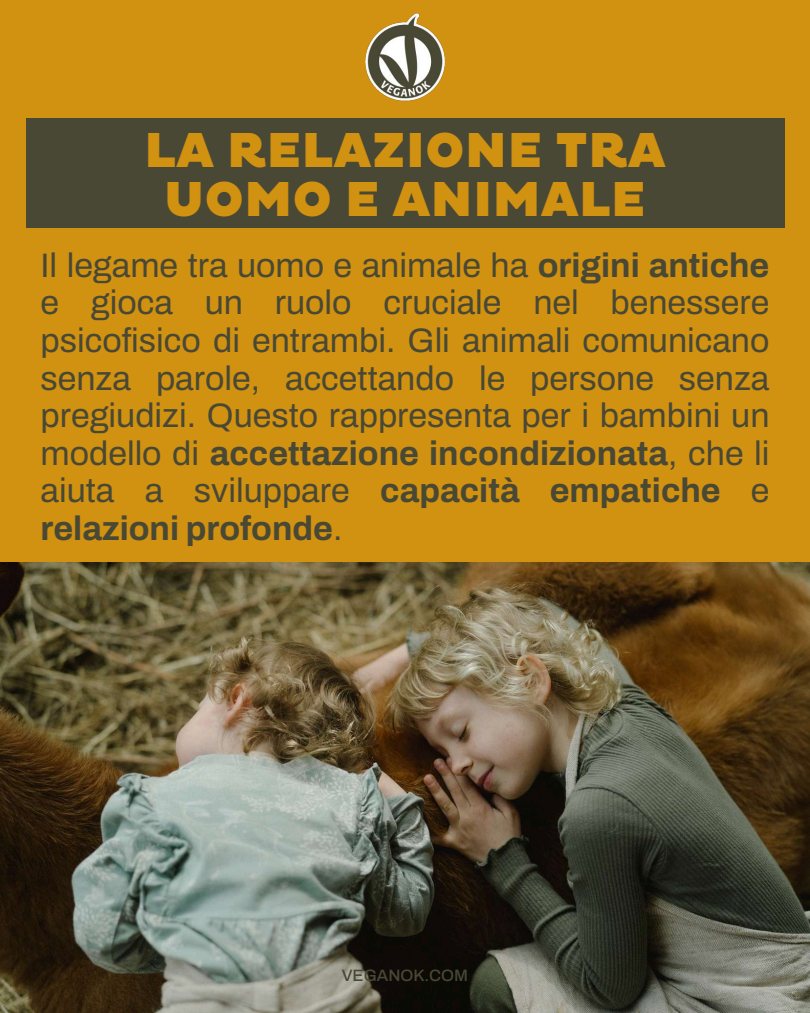
<style>
.page{position:relative;width:810px;height:1013px;background:#fff}
.page>*{position:absolute;margin:0;border:0;box-sizing:border-box;transform-origin:0 0}
.t1{font:900 50px/49.5px "Pluto";color:#d19111;text-align:center}
.t2{font:34px/37.5px "Archivo";color:#484835;text-align:justify}
.t3{font:500 16.5px "Archivo";color:#484835}
.s1{font-weight:700}
</style>
<div class="page">
<div style="left:0;top:0;width:810px;height:1012px;background:#d19111"></div>
<img style="left:0;top:562px;width:810px;height:450px">
<div style="left:26px;top:119px;width:758px;height:109px;background:#484835"></div>
<img style="left:365px;top:13px;width:80px;height:88px">
<h1 class="t1" style="left:144px;top:127px;width:523px">LA RELAZIONE TRA<br>UOMO E ANIMALE</h1>
<p class="t2" style="left:40px;top:247px;width:730px">Il legame tra uomo e animale ha <span class="s1">origini antiche </span>e gioca un ruolo cruciale nel benessere psicofisico di entrambi. Gli animali comunicano senza parole, accettando le persone senza pregiudizi. Questo rappresenta per i bambini un modello di <span class="s1">accettazione incondizionata</span>, che li aiuta a sviluppare <span class="s1">capacità empatiche</span> e <span class="s1">relazioni profonde</span>.</p>
<p class="t3" style="left:342px;top:966px;width:128px">VEGANOK.COM</p>
</div>
